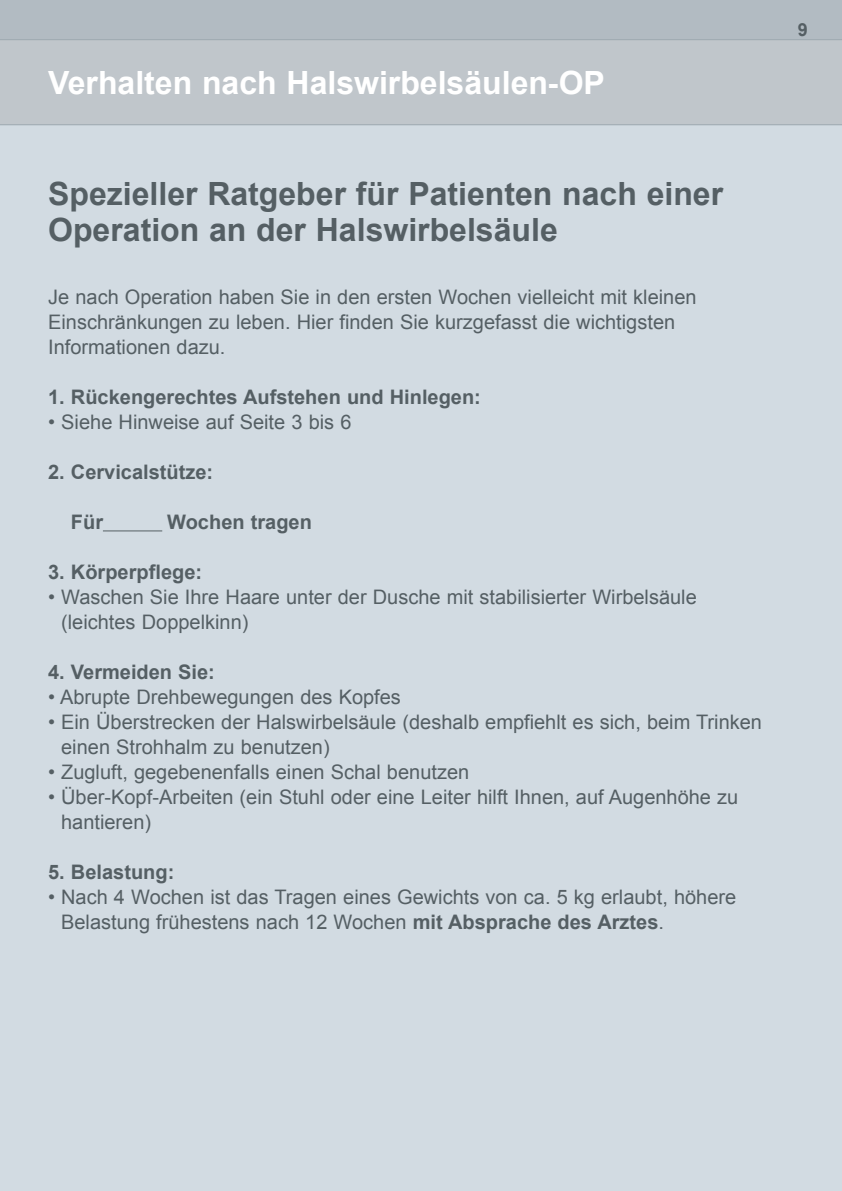
<style>
.page{position:relative;width:842px;height:1191px;background:#d2dbe2}
.page>*{position:absolute;margin:0;border:0;box-sizing:border-box;transform-origin:0 0}
.t1{font:700 32px/36px "Arial";color:#555f64}
.t2{font:700 32px "Arial";color:#fff}
.t3{font:20px/25px "Arial";color:#555f64}
.t4{font:700 20px "Arial";color:#555f64}
.t5{font:700 18px "Arial";color:#555f64}
.s1{font-weight:700}
</style>
<div class="page">
<div style="left:0;top:40px;width:842px;height:85px;background:#c0c6cb"></div>
<div style="left:0;top:0;width:842px;height:40px;background:#b2bbc2"></div>
<hr style="left:0;top:39px;width:842px;height:1px;background:#9da9b0">
<hr style="left:0;top:124px;width:842px;height:1px;background:#9da9b0">
<hr style="left:103px;top:530px;width:59px;height:1px;background:#555f64">
<h1 class="t2" style="left:48px;top:65px;width:558px">Verhalten nach Halswirbelsäulen-OP</h1>
<h1 class="t1" style="left:48px;top:176px;width:676px">Spezieller Ratgeber für Patienten nach einer<br>Operation an der Halswirbelsäule</h1>
<p class="t3" style="left:48px;top:284px;width:650px">Je nach Operation haben Sie in den ersten Wochen vielleicht mit kleinen<br>Einschränkungen zu leben. Hier finden Sie kurzgefasst die wichtigsten<br>Informationen dazu.</p>
<p class="t4" style="left:48px;top:386px;width:434px">1. Rückengerechtes Aufstehen und Hinlegen:</p>
<p class="t3" style="left:48px;top:409px;width:305px">• Siehe Hinweise auf Seite 3 bis 6</p>
<p class="t4" style="left:48px;top:461px;width:166px">2. Cervicalstütze:</p>
<p class="t4" style="left:71px;top:511px;width:34px">Für</p>
<p class="t4" style="left:167px;top:511px;width:146px">Wochen tragen</p>
<p class="t4" style="left:48px;top:561px;width:155px">3. Körperpflege:</p>
<p class="t3" style="left:61px;top:584px;width:637px;text-indent:-13px">• Waschen Sie Ihre Haare unter der Dusche mit stabilisierter Wirbelsäule (leichtes Doppelkinn)</p>
<p class="t4" style="left:48px;top:661px;width:168px">4. Vermeiden Sie:</p>
<p class="t3" style="left:48px;top:684px;width:354px">• Abrupte Drehbewegungen des Kopfes</p>
<p class="t3" style="left:61px;top:709px;width:702px;text-indent:-13px">• Ein Überstrecken der Halswirbelsäule (deshalb empfiehlt es sich, beim Trinken einen Strohhalm zu benutzen)</p>
<p class="t3" style="left:48px;top:759px;width:423px">• Zugluft, gegebenenfalls einen Schal benutzen</p>
<p class="t3" style="left:61px;top:784px;width:679px;text-indent:-13px">• Über-Kopf-Arbeiten (ein Stuhl oder eine Leiter hilft Ihnen, auf Augenhöhe zu hantieren)</p>
<p class="t4" style="left:48px;top:861px;width:128px">5. Belastung:</p>
<p class="t3" style="left:61px;top:884px;width:677px;text-indent:-13px">• Nach 4 Wochen ist das Tragen eines Gewichts von ca. 5 kg erlaubt, höhere<br>Belastung frühestens nach 12 Wochen <span class="s1">mit Absprache des Arztes</span>.</p>
<p class="t5" style="left:798px;top:19px;width:12px">9</p>
</div>
